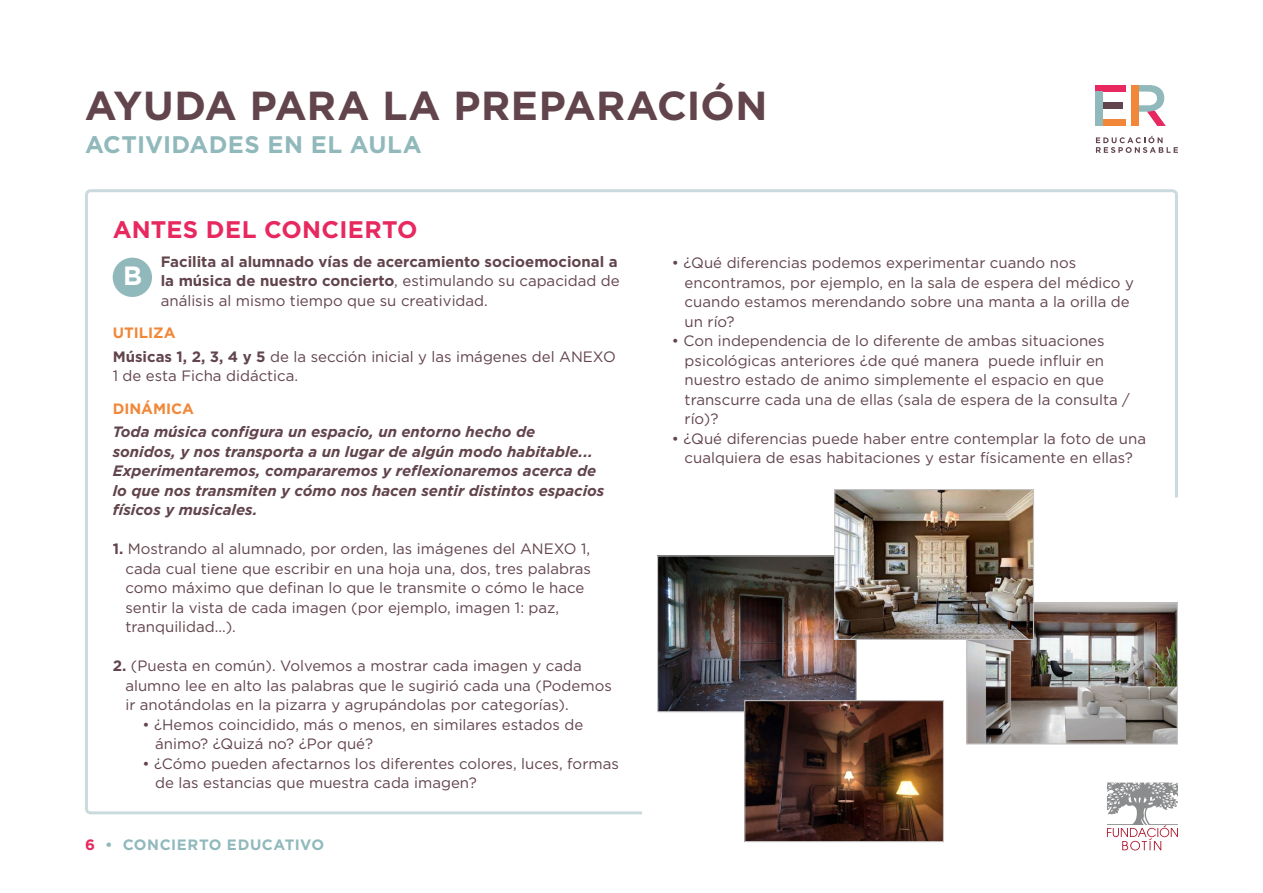
<style>
.page{position:relative;width:1263px;height:893px;background:#fff}
.page>*{position:absolute;margin:0;border:0;box-sizing:border-box;transform-origin:0 0}
.t1{font:700 40.5px "Gotham";letter-spacing:.005em;color:#62444c}
.t2{font:700 26.4px "Gotham";color:#fff}
.t3{font:700 24px "Gotham";letter-spacing:.015em;color:#91b9bc}
.t4{font:700 24px "Gotham";letter-spacing:.01em;color:#e72960}
.t5{font:15px/19.5px "Gotham";color:#62444c}
.t6{font:italic 700 15px/19.5px "Gotham";color:#62444c}
.t7{font:700 15px/19.5px "Gotham";color:#62444c}
.t8{font:700 15px "Gotham";letter-spacing:.035em;color:#91b9bc}
.t9{font:700 15px "Gotham";color:#f18739}
.s1{font-weight:400}
.s2{font-weight:700;color:#f18739}
.s3{font-weight:700}
.s4{color:#e72960}
</style>
<div class="page">
<svg style="left:1096px;top:136px;width:82px;height:17px"></svg>
<div style="left:1101px;top:102px;width:22px;height:7px;background:#62444c"></div>
<div style="left:1095px;top:85px;width:30px;height:6px;background:#e72960"></div>
<div style="left:1095px;top:120px;width:31px;height:6px;background:#f18739"></div>
<div style="left:1095px;top:91px;width:7px;height:35px;background:#91b9bc"></div>
<svg style="left:1138px;top:85px;width:28px;height:41px"></svg>
<div style="left:1131px;top:85px;width:7px;height:41px;background:#f18739"></div>
<div style="left:113px;top:258px;width:39px;height:39px;background:#91b9bc;border-radius:50%"></div>
<img style="left:968px;top:604px;width:208px;height:138px">
<div style="left:966px;top:602px;width:212px;height:142px;border:1px solid #c3c1c3"></div>
<img style="left:659px;top:557px;width:196px;height:153px">
<div style="left:657px;top:555px;width:200px;height:157px;border:1px solid #c3c1c3"></div>
<img style="left:836px;top:491px;width:196px;height:147px">
<div style="left:834px;top:489px;width:200px;height:151px;border:1px solid #c3c1c3"></div>
<img style="left:746px;top:702px;width:196px;height:138px">
<div style="left:744px;top:700px;width:200px;height:142px;border:1px solid #c3c1c3"></div>
<svg style="left:1107px;top:782px;width:71px;height:68px"></svg>
<h1 class="t1" style="left:85px;top:82px;width:684px">AYUDA PARA LA PREPARACIÓN</h1>
<h3 class="t3" style="left:85px;top:131px;width:338px">ACTIVIDADES EN EL AULA</h3>
<h3 class="t4" style="left:113px;top:216px;width:306px">ANTES DEL CONCIERTO</h3>
<h2 class="t2" style="left:123px;top:260px;width:21px">B</h2>
<p class="t7" style="left:161px;top:251px;width:460px">Facilita al alumnado vías de acercamiento socioemocional a la música de nuestro concierto<span class="s1">, estimulando su capacidad de análisis al mismo tiempo que su creatividad.</span></p>
<p class="t5" style="left:113px;top:321px;width:505px;line-height:23.7px"><span class="s2">UTILIZA<br></span><span class="s3">Músicas 1, 2, 3, 4 y 5</span> de la sección inicial y las imágenes del ANEXO</p>
<p class="t5" style="left:113px;top:366px;width:187px">1 de esta Ficha didáctica.</p>
<p class="t9" style="left:113px;top:400px;width:83px">DINÁMICA</p>
<p class="t6" style="left:113px;top:422px;width:493px">Toda música configura un espacio, un entorno hecho de<br>sonidos, y nos transporta a un lugar de algún modo habitable...<br>Experimentaremos, compararemos y reflexionaremos acerca de lo que nos transmiten y cómo nos hacen sentir distintos espacios físicos y musicales.</p>
<p class="t5" style="left:125px;top:539px;width:467px;text-indent:-13px"><span class="s3">1.</span> Mostrando al alumnado, por orden, las imágenes del ANEXO 1, cada cual tiene que escribir en una hoja una, dos, tres palabras como máximo que definan lo que le transmite o cómo le hace sentir la vista de cada imagen (por ejemplo, imagen 1: paz, tranquilidad...).</p>
<p class="t5" style="left:125px;top:656px;width:488px;text-indent:-13px"><span class="s3">2.</span> (Puesta en común). Volvemos a mostrar cada imagen y cada alumno lee en alto las palabras que le sugirió cada una (Podemos ir anotándolas en la pizarra y agrupándolas por categorías).</p>
<p class="t5" style="left:155px;top:715px;width:430px;text-indent:-13px">• ¿Hemos coincidido, más o menos, en similares estados de ánimo? ¿Quizá no? ¿Por qué?</p>
<p class="t5" style="left:155px;top:754px;width:465px;text-indent:-13px">• ¿Cómo pueden afectarnos los diferentes colores, luces, formas de las estancias que muestra cada imagen?</p>
<p class="t8" style="left:85px;top:836px;width:241px"><span class="s4">6</span> • CONCIERTO EDUCATIVO</p>
<p class="t5" style="left:685px;top:253px;width:451px;text-indent:-13px">• ¿Qué diferencias podemos experimentar cuando nos encontramos, por ejemplo, en la sala de espera del médico y cuando estamos merendando sobre una manta a la orilla de un río?</p>
<p class="t5" style="left:685px;top:331px;width:447px;text-indent:-13px">• Con independencia de lo diferente de ambas situaciones psicológicas anteriores ¿de qué manera puede influir en nuestro estado de animo simplemente el espacio en que transcurre cada una de ellas (sala de espera de la consulta / río)?</p>
<p class="t5" style="left:672px;top:428px;width:476px;text-align:center">• ¿Qué diferencias puede haber entre contemplar la foto de una cualquiera de esas habitaciones y estar físicamente en ellas?</p>
</div>
